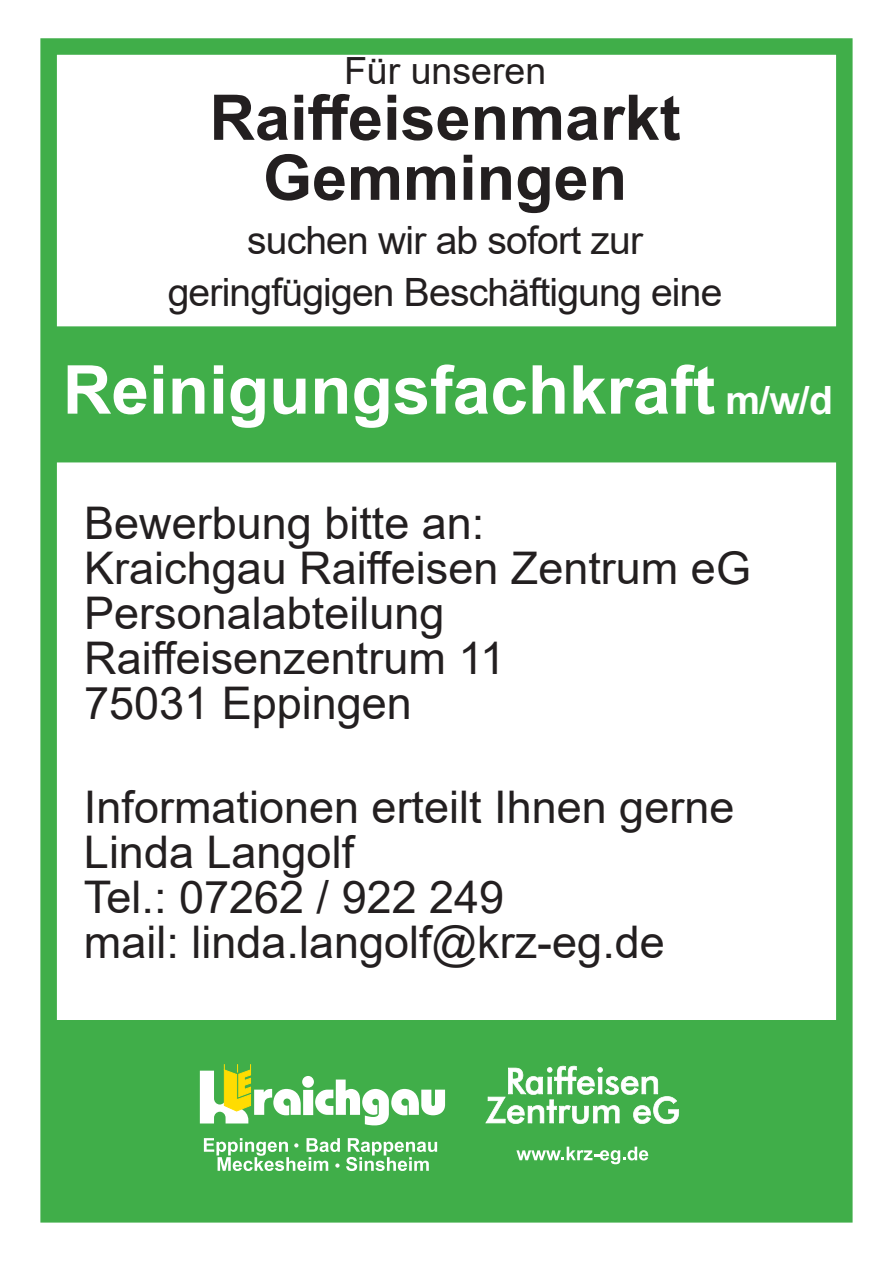
<style>
.page{position:relative;width:893px;height:1263px;background:#fff}
.page>*{position:absolute;margin:0;border:0;box-sizing:border-box;transform-origin:0 0}
.t1{font:700 67.5px "Arial";color:#fff}
.t2{font:700 63px "Arial";color:#231f20}
.t3{font:45px "Arial";color:#231f20}
.t4{font:39px "Arial";letter-spacing:-.02em;color:#231f20}
.t5{font:37.5px "Arial";color:#231f20}
.s1{font-size:39px}
</style>
<div class="page">
<div style="left:40px;top:38px;width:813px;height:1184px;border:16px solid #40ae49"></div>
<div style="left:54px;top:1020px;width:785px;height:189px;background:#40ae49"></div>
<div style="left:54px;top:326px;width:785px;height:136px;background:#40ae49;border:3px solid #40ae49"></div>
<svg style="left:346px;top:1138px;width:91px;height:33px"></svg>
<svg style="left:204px;top:1138px;width:136px;height:33px"></svg>
<svg style="left:485px;top:1066px;width:194px;height:58px"></svg>
<svg style="left:200px;top:1064px;width:245px;height:61px"></svg>
<svg style="left:516px;top:1146px;width:132px;height:18px"></svg>
<p class="t5" style="left:344px;top:45px;width:204px">Für unseren</p>
<p class="t2" style="left:210px;top:73px;width:473px">Raiffeisenmarkt</p>
<p class="t2" style="left:263px;top:133px;width:366px">Gemmingen</p>
<p class="t4" style="left:247px;top:213px;width:398px">suchen wir ab sofort zur</p>
<p class="t4" style="left:168px;top:266px;width:556px">geringfügigen Beschäftigung eine</p>
<p class="t1" style="left:63px;top:342px;width:772px">Reinigungsfachkraft <span class="s1">m/w/d</span></p>
<p class="t3" style="left:84px;top:492px;width:402px">Bewerbung bitte an:</p>
<p class="t3" style="left:84px;top:537px;width:668px">Kraichgau Raiffeisen Zentrum eG</p>
<p class="t3" style="left:84px;top:582px;width:362px">Personalabteilung</p>
<p class="t3" style="left:84px;top:627px;width:422px">Raiffeisenzentrum 11</p>
<p class="t3" style="left:84px;top:672px;width:329px">75031 Eppingen</p>
<p class="t3" style="left:84px;top:776px;width:652px">Informationen erteilt Ihnen gerne</p>
<p class="t3" style="left:84px;top:821px;width:272px">Linda Langolf</p>
<p class="t3" style="left:84px;top:866px;width:422px">Tel.: 07262 / 922 249</p>
<p class="t3" style="left:84px;top:911px;width:582px">mail: linda.langolf@krz-eg.de</p>
</div>
